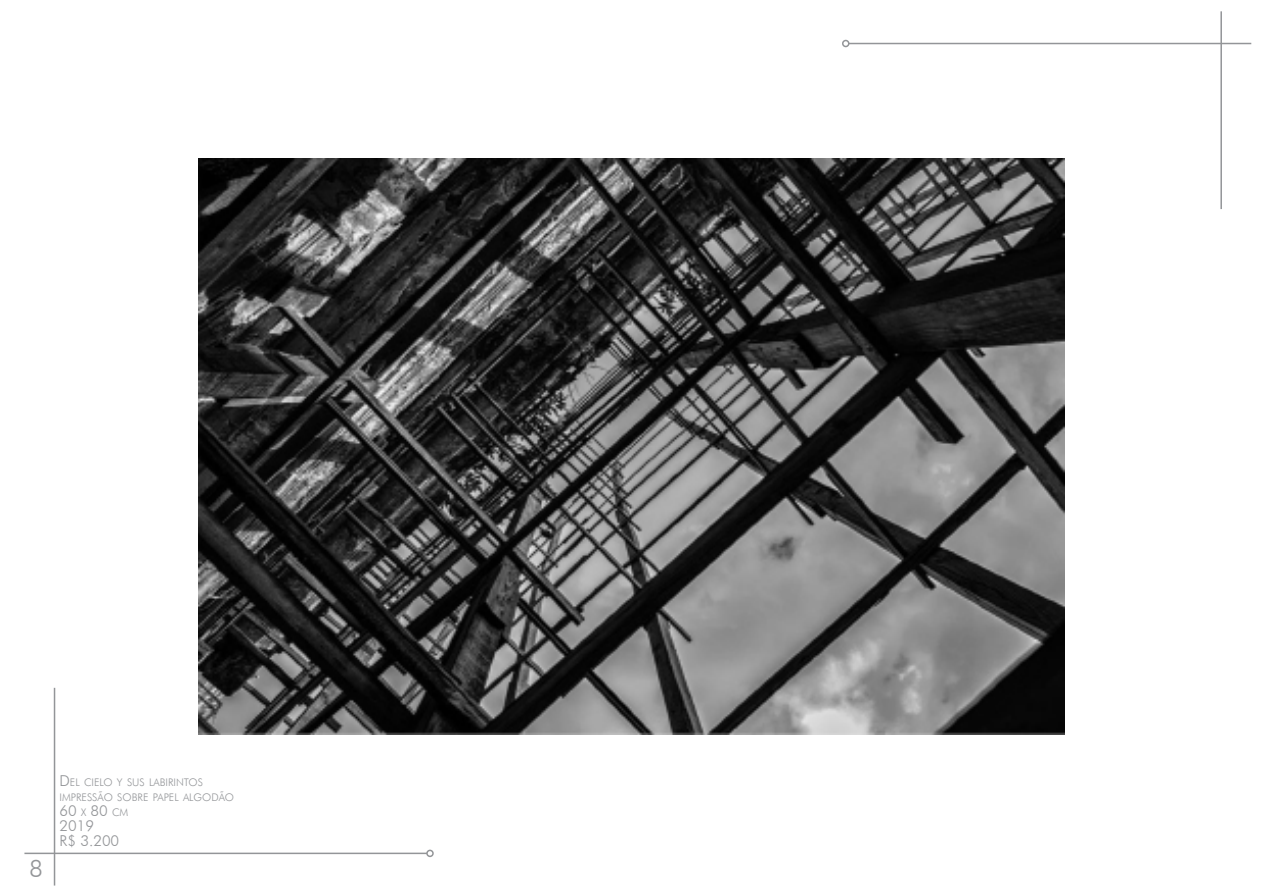
<style>
.page{position:relative;width:1263px;height:893px;background:#fff}
.page>*{position:absolute;margin:0;border:0;box-sizing:border-box;transform-origin:0 0}
.t1{font:300 24px "Futura BT";color:#939598}
.t2{font:300 15px "Futura BT";color:#939598}
.t3{font:300 10.5px "Futura BT";color:#939598}
.s1{font-size:15px}
.s2{font-size:10.5px}
</style>
<div class="page">
<hr style="left:24px;top:853px;width:403px;height:1px;background:#939598">
<div style="left:426px;top:850px;width:8px;height:7px;border:2px solid #939598;border-radius:50%"></div>
<hr style="left:54px;top:688px;width:1px;height:197px;background:#939598">
<hr style="left:849px;top:43px;width:402px;height:1px;background:#939598">
<div style="left:842px;top:40px;width:7px;height:7px;border:2px solid #939598;border-radius:50%"></div>
<hr style="left:1220px;top:11px;width:2px;height:198px;background:#939598">
<img style="left:199px;top:158px;width:865px;height:577px">
<h1 class="t1" style="left:29px;top:854px;width:15px">8</h1>
<p class="t3" style="left:60px;top:776px;width:144px"><span class="s1">D</span>EL CIELO Y SUS LABIRINTOS</p>
<p class="t3" style="left:60px;top:791px;width:176px">IMPRESSÃO SOBRE PAPEL ALGODÃO</p>
<p class="t2" style="left:60px;top:802px;width:70px">60 <span class="s2">X</span> 80 <span class="s2">CM</span></p>
<p class="t2" style="left:60px;top:817px;width:36px">2019</p>
<p class="t2" style="left:60px;top:832px;width:61px">R$ 3.200</p>
</div>
